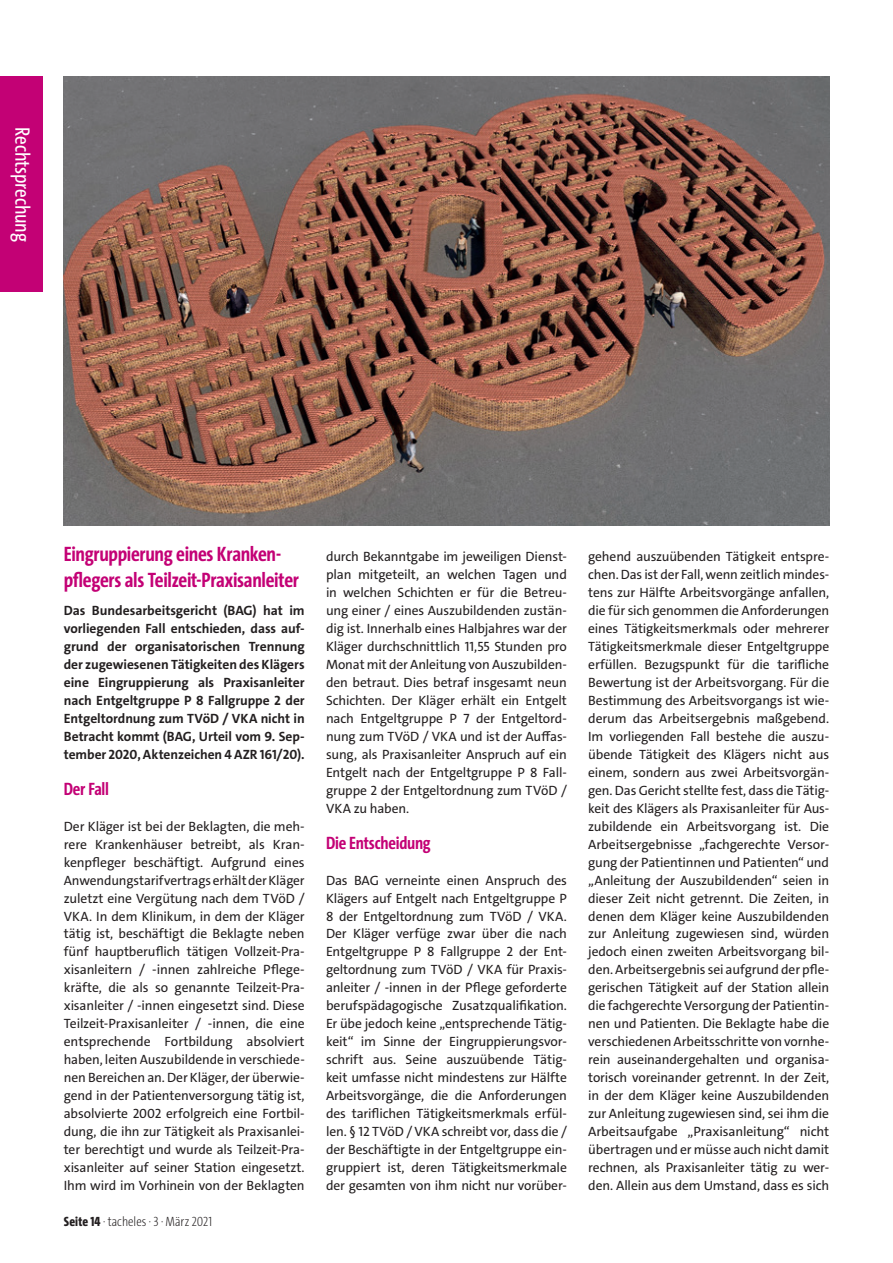
<style>
.page{position:relative;width:893px;height:1263px;background:#fff}
.page>*{position:absolute;margin:0;border:0;box-sizing:border-box;transform-origin:0 0}
._03b__Überschrift_Re{font:700 21px/25.2px "The Sans Cd LF7";letter-spacing:-.015em;color:#c30175}
._05_Fliesstext{font:21px "The Sans Cd LF5 Plain";letter-spacing:-.01em;color:#fff}
._06_Zw-Überschrift_1{font:700 18px "The Sans Cd LF7";letter-spacing:-.015em;color:#c30175}
._05_Fliesstext-2{font:13.5px/18px "The Sans C4 s";letter-spacing:-.01em;color:#231f20;text-align:justify}
._04_Einleitung{font:700 13.5px/18px "The Sans C4 s";letter-spacing:-.005em;color:#231f20;text-align:justify}
.t1{font:200 13.5px "The Sans Cd LF2";color:#231f20}
.s1{font-family:"The Sans Cd LF8";font-weight:800}
</style>
<div class="page">
<div style="left:0;top:77px;width:43px;height:215px;background:#c30175"></div>
<img style="left:64px;top:76px;width:765px;height:449px">
<p class="_05_Fliesstext" style="left:36px;top:127px;width:116px;rotate:90deg">Rechtsprechung</p>
<p class="_03b__Überschrift_Re" style="left:64px;top:541px;width:237px">Eingruppierung eines Kranken&shy;pflegers als Teilzeit-Praxisanleiter</p>
<p class="_04_Einleitung" style="left:64px;top:602px;width:242px">Das Bundesarbeitsgericht (BAG) hat im vorliegenden Fall entschieden, dass auf&shy;grund der organisatorischen Trennung der zugewiesenen Tätigkeiten des Klägers eine Eingruppierung als Praxisanleiter nach Entgeltgruppe P 8 Fallgruppe 2 der Entgeltordnung zum TVöD / VKA nicht in Betracht kommt (BAG, Urteil vom 9. Sep&shy;tember 2020, Aktenzeichen 4 AZR 161/20).</p>
<p class="_06_Zw-Überschrift_1" style="left:64px;top:777px;width:47px">Der Fall</p>
<p class="_05_Fliesstext-2" style="left:64px;top:817px;width:242px">Der Kläger ist bei der Beklagten, die meh&shy;rere Krankenhäuser betreibt, als Kran&shy;kenpfleger beschäftigt. Aufgrund eines Anwendungstarifvertrags erhält der Kläger zuletzt eine Vergütung nach dem TVöD / VKA. In dem Klinikum, in dem der Kläger tätig ist, beschäftigt die Beklagte neben fünf hauptberuflich tätigen Vollzeit-Pra&shy;xisanleitern / -innen zahlreiche Pflege&shy;kräfte, die als so genannte Teilzeit-Pra&shy;xisanleiter / -innen eingesetzt sind. Diese Teilzeit-Praxisanleiter / -innen, die eine entsprechende Fortbildung absolviert haben, leiten Auszubildende in verschiede&shy;nen Bereichen an. Der Kläger, der überwie&shy;gend in der Patientenversorgung tätig ist, absolvierte 2002 erfolgreich eine Fortbil&shy;dung, die ihn zur Tätigkeit als Praxisanlei&shy;ter berechtigt und wurde als Teilzeit-Pra&shy;xisanleiter auf seiner Station eingesetzt.<br>Ihm wird im Vorhinein von der Beklagten</p>
<p class="t1" style="left:64px;top:1212px;width:150px"><span class="s1">Seite 14</span> · tacheles · 3 · März 2021</p>
<p class="_05_Fliesstext-2" style="left:326px;top:548px;width:242px">durch Bekanntgabe im jeweiligen Dienst&shy;plan mitgeteilt, an welchen Tagen und in welchen Schichten er für die Betreu&shy;ung einer / eines Auszubildenden zustän&shy;dig ist. Innerhalb eines Halbjahres war der Kläger durchschnittlich 11,55 Stunden pro Monat mit der Anleitung von Auszubilden&shy;den betraut. Dies betraf insgesamt neun Schichten. Der Kläger erhält ein Entgelt nach Entgeltgruppe P 7 der Entgeltord&shy;nung zum TVöD / VKA und ist der Auffas&shy;sung, als Praxisanleiter Anspruch auf ein Entgelt nach der Entgeltgruppe P 8 Fall&shy;gruppe 2 der Entgeltordnung zum TVöD / VKA zu haben.</p>
<p class="_06_Zw-Überschrift_1" style="left:326px;top:831px;width:106px">Die Entscheidung</p>
<p class="_05_Fliesstext-2" style="left:326px;top:871px;width:242px">Das BAG verneinte einen Anspruch des Klägers auf Entgelt nach Entgeltgruppe P 8 der Entgeltordnung zum TVöD / VKA.<br>Der Kläger verfüge zwar über die nach Entgeltgruppe P 8 Fallgruppe 2 der Ent&shy;geltordnung zum TVöD / VKA für Praxis&shy;anleiter / -innen in der Pflege geforderte berufspädagogische Zusatzqualifikation.<br>Er übe jedoch keine „entsprechende Tätig&shy;keit“ im Sinne der Eingruppierungsvor&shy;schrift aus. Seine auszuübende Tätig&shy;keit umfasse nicht mindestens zur Hälfte Arbeitsvorgänge, die die Anforderungen des tariflichen Tätigkeitsmerkmals erfül&shy;len. § 12 TVöD / VKA schreibt vor, dass die / der Beschäftigte in der Entgeltgruppe ein&shy;gruppiert ist, deren Tätigkeitsmerkmale der gesamten von ihm nicht nur vorüber-</p>
<p class="_05_Fliesstext-2" style="left:588px;top:548px;width:242px">gehend auszuübenden Tätigkeit entspre&shy;chen. Das ist der Fall, wenn zeitlich mindes&shy;tens zur Hälfte Arbeitsvorgänge anfallen, die für sich genommen die Anforderungen eines Tätigkeitsmerkmals oder mehrerer Tätigkeitsmerkmale dieser Entgeltgruppe erfüllen. Bezugspunkt für die tarifliche Bewertung ist der Arbeitsvorgang. Für die Bestimmung des Arbeitsvorgangs ist wie&shy;derum das Arbeitsergebnis maßgebend.<br>Im vorliegenden Fall bestehe die auszu&shy;übende Tätigkeit des Klägers nicht aus einem, sondern aus zwei Arbeitsvorgän&shy;gen. Das Gericht stellte fest, dass die Tätig&shy;keit des Klägers als Praxisanleiter für Aus&shy;zubildende ein Arbeitsvorgang ist. Die Arbeitsergebnisse „fachgerechte Versor&shy;gung der Patientinnen und Patienten“ und „Anleitung der Auszubildenden“ seien in dieser Zeit nicht getrennt. Die Zeiten, in denen dem Kläger keine Auszubildenden zur Anleitung zugewiesen sind, würden jedoch einen zweiten Arbeitsvorgang bil&shy;den. Arbeitsergebnis sei aufgrund der pfle&shy;gerischen Tätigkeit auf der Station allein die fachgerechte Versorgung der Patientin&shy;nen und Patienten. Die Beklagte habe die verschiedenen Arbeitsschritte von vornhe&shy;rein auseinandergehalten und organisa&shy;torisch voreinander getrennt. In der Zeit, in der dem Kläger keine Auszubildenden zur Anleitung zugewiesen sind, sei ihm die Arbeitsaufgabe „Praxisanleitung“ nicht übertragen und er müsse auch nicht damit rechnen, als Praxisanleiter tätig zu wer&shy;den. Allein aus dem Umstand, dass es sich</p>
</div>
